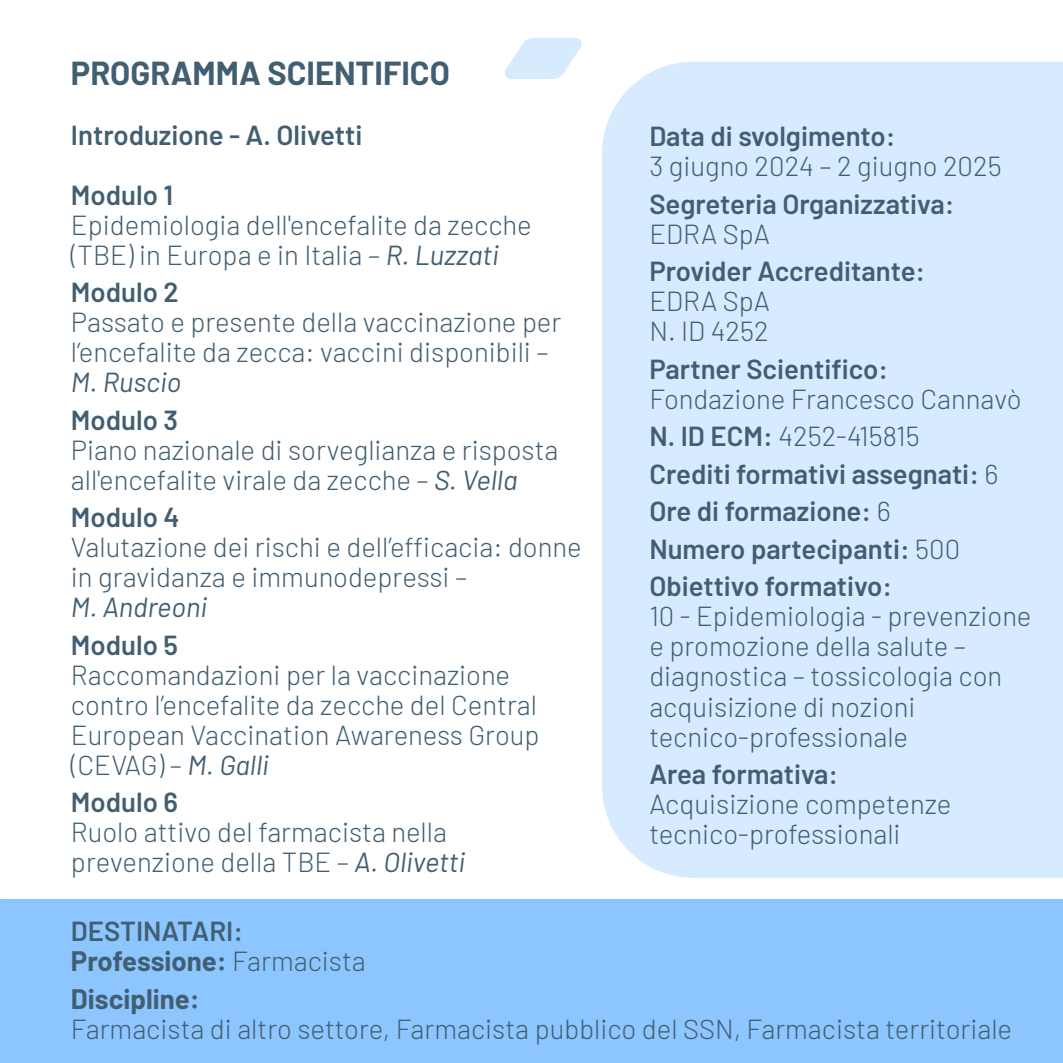
<style>
.page{position:relative;width:1063px;height:1063px;background:#fff}
.page>*{position:absolute;margin:0;border:0;box-sizing:border-box;transform-origin:0 0}
.t1{font:700 32.5px "Barlow";color:#425f72}
.t2{font:300 27.5px/30px "Barlow";color:#425f72}
.t3{font:600 27.5px/37.5px "Barlow";color:#425f72}
.t4{font:italic 27.5px "Barlow";color:#425f72}
.t5{font:700 27.5px "Barlow";color:#425f72}
.s1{font-weight:400;font-style:italic}
.s2{font-weight:300}
.s3{font-weight:700}
</style>
<div class="page">
<div style="left:0;top:899px;width:1063px;height:164px;background:#8dc6ff"></div>
<div style="left:602px;top:62px;width:461px;height:816px;background:#d7ebff"></div>
<svg style="left:504px;top:38px;width:78px;height:41px"></svg>
<p class="t1" style="left:71px;top:49px;width:380px">PROGRAMMA SCIENTIFICO</p>
<p class="t3" style="left:71px;top:103px;width:293px;line-height:60px">Introduzione - A. Olivetti<br>Modulo 1</p>
<p class="t2" style="left:71px;top:208px;width:462px">Epidemiologia dell'encefalite da zecche (TBE) in Europa e in Italia – <span class="s1">R. Luzzati</span></p>
<p class="t3" style="left:71px;top:272px;width:109px">Modulo 2</p>
<p class="t2" style="left:71px;top:305px;width:492px">Passato e presente della vaccinazione per l’encefalite da zecca: vaccini disponibili –</p>
<p class="t4" style="left:71px;top:363px;width:112px">M. Ruscio</p>
<p class="t3" style="left:71px;top:399px;width:109px">Modulo 3</p>
<p class="t2" style="left:71px;top:433px;width:489px">Piano nazionale di sorveglianza e risposta all'encefalite virale da zecche – <span class="s1">S. Vella</span></p>
<p class="t3" style="left:71px;top:497px;width:110px">Modulo 4</p>
<p class="t2" style="left:71px;top:530px;width:512px">Valutazione dei rischi e dell’efficacia: donne in gravidanza e immunodepressi –</p>
<p class="t4" style="left:71px;top:588px;width:138px">M. Andreoni</p>
<p class="t3" style="left:71px;top:624px;width:109px">Modulo 5</p>
<p class="t2" style="left:71px;top:658px;width:470px">Raccomandazioni per la vaccinazione contro l’encefalite da zecche del Central European Vaccination Awareness Group (CEVAG) – <span class="s1">M. Galli</span></p>
<p class="t3" style="left:71px;top:782px;width:109px">Modulo 6</p>
<p class="t2" style="left:71px;top:816px;width:396px">Ruolo attivo del farmacista nella prevenzione della TBE – <span class="s1">A. Olivetti</span></p>
<p class="t3" style="left:649px;top:116px;width:248px">Data di svolgimento:</p>
<p class="t2" style="left:649px;top:149px;width:354px">3 giugno 2024 – 2 giugno 2025</p>
<p class="t3" style="left:649px;top:183px;width:307px">Segreteria Organizzativa:</p>
<p class="t2" style="left:649px;top:217px;width:122px">EDRA SpA</p>
<p class="t3" style="left:649px;top:251px;width:278px">Provider Accreditante:</p>
<p class="t2" style="left:649px;top:284px;width:122px">EDRA SpA<br>N. ID 4252</p>
<p class="t3" style="left:649px;top:348px;width:240px">Partner Scientifico:</p>
<p class="t3" style="left:649px;top:378px;width:374px"><span class="s2">Fondazione Francesco Cannavò<br></span>N. ID ECM: <span class="s2">4252-415815<br></span>Crediti formativi assegnati: <span class="s2">6<br></span>Ore di formazione: <span class="s2">6<br></span>Numero partecipanti: <span class="s2">500<br></span>Obiettivo formativo:</p>
<p class="t2" style="left:649px;top:600px;width:384px">10 - Epidemiologia - prevenzione e promozione della salute – diagnostica – tossicologia con acquisizione di nozioni tecnico-professionale</p>
<p class="t3" style="left:649px;top:753px;width:191px">Area formativa:</p>
<p class="t2" style="left:649px;top:787px;width:304px">Acquisizione competenze tecnico-professionali</p>
<p class="t3" style="left:71px;top:914px;width:296px;line-height:30px">DESTINATARI:<br><span class="s3">Professione:</span> <span class="s2">Farmacista</span></p>
<p class="t5" style="left:71px;top:978px;width:130px">Discipline:</p>
<p class="t2" style="left:71px;top:1012px;width:943px">Farmacista di altro settore, Farmacista pubblico del SSN, Farmacista territoriale</p>
</div>
